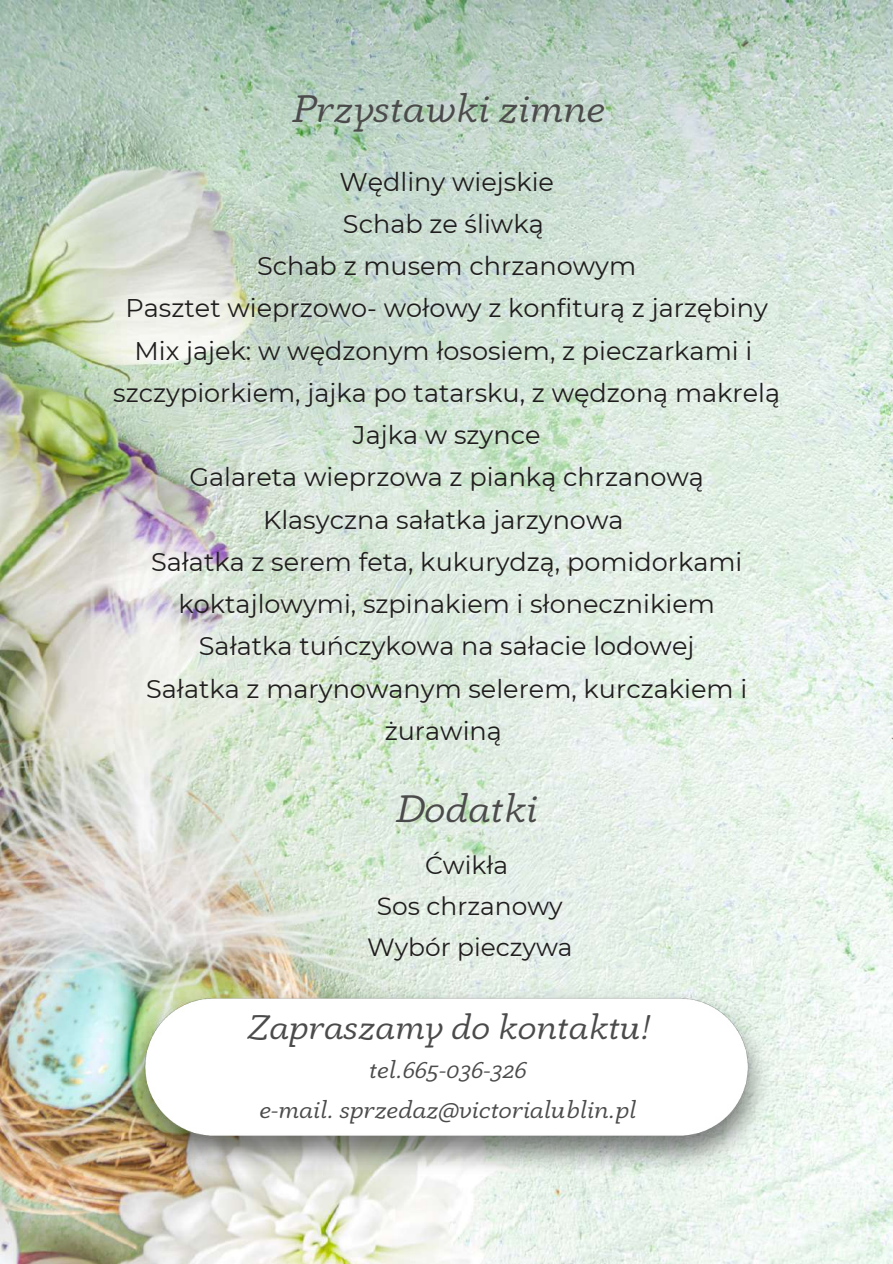
<style>
.page{position:relative;width:893px;height:1264px;background:#fff}
.page>*{position:absolute;margin:0;border:0;box-sizing:border-box;transform-origin:0 0}
.t1{font:italic 39.75px "Anaphora";color:#4c4b4c}
.t2{font:italic 35.25px "Anaphora";color:#4c4b4c}
.t3{font:25.5px/42.3px "Montserrat";color:#201d1e;text-align:center}
.t4{font:24.9px/40.5px "Montserrat";color:#201d1e;text-align:center}
.t5{font:italic 24.6px/40.5px "Anaphora";color:#4c4b4c;text-align:center}
</style>
<div class="page">
<img style="left:0;top:0;width:892px;height:1263px">
<img style="left:122px;top:989px;width:649px;height:185px">
<h1 class="t1" style="left:290px;top:93px;width:314px">Przystawki zimne</h1>
<p class="t3" style="left:113px;top:160px;width:668px">Wędliny wiejskie<br>Schab ze śliwką<br>Schab z musem chrzanowym<br>Pasztet wieprzowo- wołowy z konfiturą z jarzębiny Mix jajek: w wędzonym łososiem, z pieczarkami i szczypiorkiem, jajka po tatarsku, z wędzoną makrelą Jajka w szynce<br>Galareta wieprzowa z pianką chrzanową<br>Klasyczna sałatka jarzynowa<br>Sałatka z serem feta, kukurydzą, pomidorkami koktajlowymi, szpinakiem i słonecznikiem<br>Sałatka tuńczykowa na sałacie lodowej<br>Sałatka z marynowanym selerem, kurczakiem i żurawiną</p>
<h1 class="t1" style="left:394px;top:793px;width:143px">Dodatki</h1>
<p class="t4" style="left:367px;top:845px;width:207px">Ćwikła<br>Sos chrzanowy<br>Wybór pieczywa</p>
<h2 class="t2" style="left:246px;top:1012px;width:403px">Zapraszamy do kontaktu!</h2>
<p class="t5" style="left:258px;top:1051px;width:378px">tel.665-036-326<br>e-mail. sprzedaz@victorialublin.pl</p>
</div>
